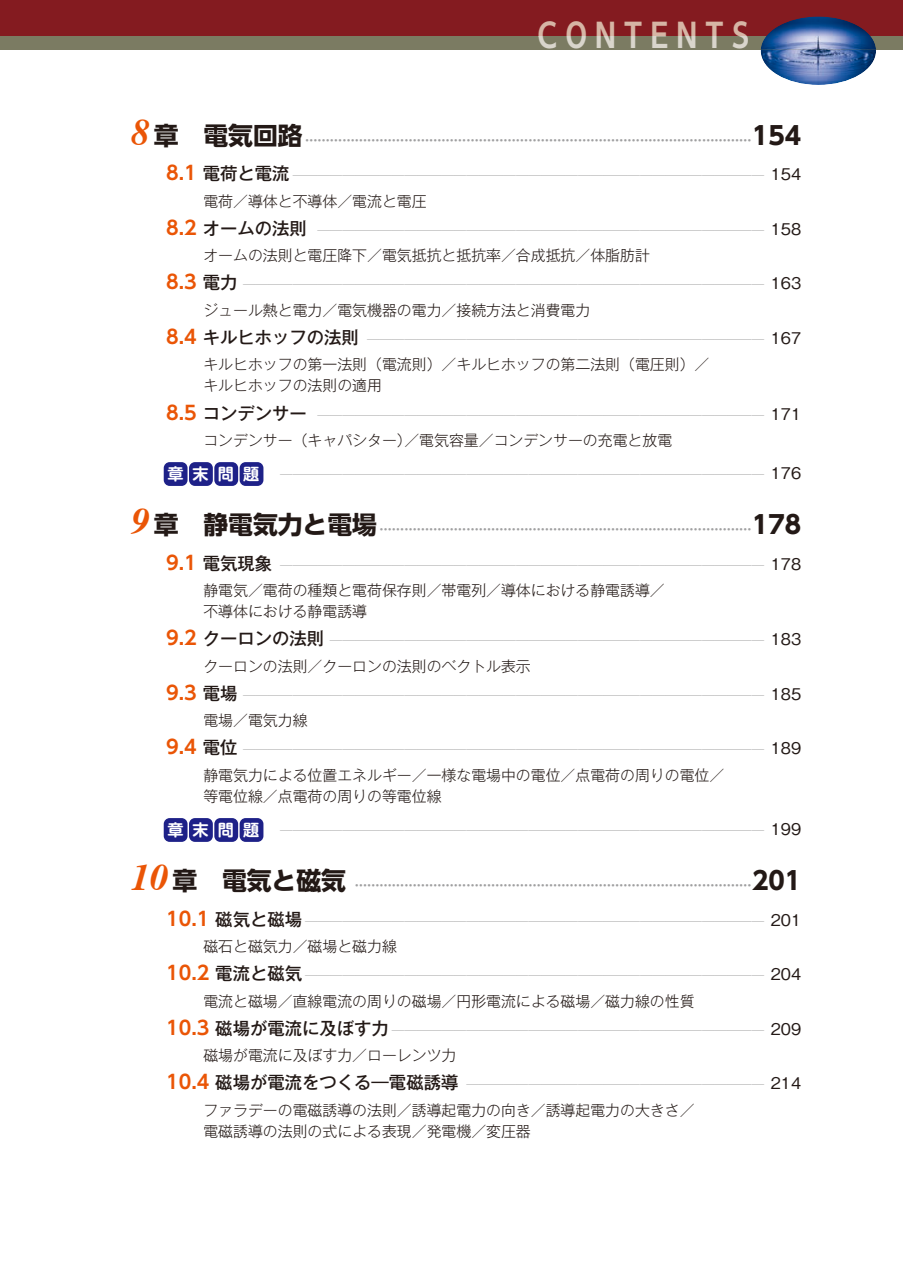
<style>
.page{position:relative;width:903px;height:1275px;background:#fff}
.page>*{position:absolute;margin:0;border:0;box-sizing:border-box;transform-origin:0 0}
.t1{font:33.07px "UD Shin Go C Osez Pr 6 N De B 90 pv RKSJ H";letter-spacing:.24em;color:#d6b5a5}
.t2{font:16.1px "UD Shin M Go Pr 6 N De Bold 90 pv RKSJ H";letter-spacing:.57em;color:#fff}
.t3{font:14.88px/21.2px "Gothic MB101 Pr 6 Light 90 pv RKSJ H";color:#231916}
.t4{font:12.42px "Gothic MB101 Pr 6 Medium 90 pv RKSJ H";color:#a0a0a1}
.t5{font:12.42px "UD Shin Go NT Pr 6 Bold 90 pv RKSJ H";color:#a0a0a1}
.s1{font-family:"Times";font-weight:700;font-style:italic;font-size:37.27px;color:#ea5506}
.s2{font-size:24.85px;color:#231916}
.s3{font-family:"UD Shin Go NT Pr 6 De Bold 90 pv RKSJ H";font-size:19.07px;color:#ea5506}
.s4{font-size:17.32px;color:#231916}
.s5{font-family:"Gothic BBB Pr 6 Medium 90 pv RKSJ H";font-size:16.1px;color:#231916}
</style>
<div class="page">
<div style="left:0;top:0;width:903px;height:50px;background:#841b20"></div>
<div style="left:0;top:36px;width:903px;height:14px;background:#7b7b62"></div>
<img style="left:761px;top:36px;width:115px;height:49px">
<img style="left:766px;top:16px;width:104px;height:20px">
<div style="left:164px;top:462px;width:24px;height:24px;background:#1e2188;border-radius:6px"></div>
<div style="left:189px;top:462px;width:24px;height:24px;background:#1e2188;border-radius:6px"></div>
<div style="left:214px;top:462px;width:24px;height:24px;background:#1e2188;border-radius:6px"></div>
<div style="left:240px;top:462px;width:23px;height:24px;background:#1e2188;border-radius:6px"></div>
<div style="left:164px;top:818px;width:24px;height:24px;background:#1e2188;border-radius:6px"></div>
<div style="left:189px;top:818px;width:24px;height:24px;background:#1e2188;border-radius:6px"></div>
<div style="left:214px;top:818px;width:24px;height:24px;background:#1e2188;border-radius:6px"></div>
<div style="left:240px;top:818px;width:23px;height:24px;background:#1e2188;border-radius:6px"></div>
<h1 class="t1" style="left:538px;top:23px;width:213px">CONTENTS</h1>
<p class="t5" style="left:131px;top:135px;width:671px"><span class="s1">8</span><span class="s2">章　電気回路</span> ………………………………………………………………………………………………<span class="s2">154</span></p>
<p class="t4" style="left:166px;top:171px;width:636px"><span class="s3">8.1</span> <span class="s4">電荷と電流</span> ────────────────────────────────────── <span class="s5">154</span></p>
<p class="t3" style="left:203px;top:192px;width:225px">電荷／導体と不導体／電流と電圧</p>
<p class="t4" style="left:166px;top:225px;width:636px"><span class="s3">8.2</span> <span class="s4">オームの法則</span> ──────────────────────────────────── <span class="s5">158</span></p>
<p class="t3" style="left:203px;top:247px;width:448px">オームの法則と電圧降下／電気抵抗と抵抗率／合成抵抗／体脂肪計</p>
<p class="t4" style="left:166px;top:280px;width:636px"><span class="s3">8.3</span> <span class="s4">電力</span> ────────────────────────────────────────── <span class="s5">163</span></p>
<p class="t3" style="left:203px;top:302px;width:388px">ジュール熱と電力／電気機器の電力／接続方法と消費電力</p>
<p class="t4" style="left:166px;top:335px;width:636px"><span class="s3">8.4</span> <span class="s4">キルヒホッフの法則</span> ──────────────────────────────── <span class="s5">167</span></p>
<p class="t3" style="left:203px;top:356px;width:507px">キルヒホッフの第一法則（電流則）／キルヒホッフの第二法則（電圧則）／キルヒホッフの法則の適用</p>
<p class="t4" style="left:166px;top:410px;width:636px"><span class="s3">8.5</span> <span class="s4">コンデンサー</span> ──────────────────────────────────── <span class="s5">171</span></p>
<p class="t3" style="left:203px;top:432px;width:470px">コンデンサー（キャパシター）／電気容量／コンデンサーの充電と放電</p>
<p class="t2" style="left:167px;top:468px;width:94px">章末問題</p>
<p class="t4" style="left:280px;top:470px;width:522px">─────────────────────────────────────── <span class="s5">176</span></p>
<p class="t5" style="left:131px;top:525px;width:671px"><span class="s1">9</span><span class="s2">章　静電気力と電場</span> ………………………………………………………………………………<span class="s2">178</span></p>
<p class="t4" style="left:166px;top:560px;width:636px"><span class="s3">9.1</span> <span class="s4">電気現象</span> ─────────────────────────────────────── <span class="s5">178</span></p>
<p class="t3" style="left:203px;top:582px;width:463px">静電気／電荷の種類と電荷保存則／帯電列／導体における静電誘導／不導体における静電誘導</p>
<p class="t4" style="left:166px;top:636px;width:636px"><span class="s3">9.2</span> <span class="s4">クーロンの法則</span> ─────────────────────────────────── <span class="s5">183</span></p>
<p class="t3" style="left:203px;top:657px;width:329px">クーロンの法則／クーロンの法則のベクトル表示</p>
<p class="t4" style="left:166px;top:691px;width:636px"><span class="s3">9.3</span> <span class="s4">電場</span> ────────────────────────────────────────── <span class="s5">185</span></p>
<p class="t3" style="left:203px;top:712px;width:106px">電場／電気力線</p>
<p class="t4" style="left:166px;top:745px;width:636px"><span class="s3">9.4</span> <span class="s4">電位</span> ────────────────────────────────────────── <span class="s5">189</span></p>
<p class="t3" style="left:203px;top:767px;width:522px">静電気力による位置エネルギー／一様な電場中の電位／点電荷の周りの電位／等電位線／点電荷の周りの等電位線</p>
<p class="t2" style="left:167px;top:824px;width:94px">章末問題</p>
<p class="t4" style="left:280px;top:826px;width:522px">─────────────────────────────────────── <span class="s5">199</span></p>
<p class="t5" style="left:131px;top:881px;width:671px"><span class="s1">10</span><span class="s2">章　電気と磁気</span> ……………………………………………………………………………………<span class="s2">201</span></p>
<p class="t4" style="left:166px;top:916px;width:636px"><span class="s3">10.1</span> <span class="s4">磁気と磁場</span> ───────────────────────────────────── <span class="s5">201</span></p>
<p class="t3" style="left:203px;top:938px;width:195px">磁石と磁気力／磁場と磁力線</p>
<p class="t4" style="left:166px;top:971px;width:636px"><span class="s3">10.2</span> <span class="s4">電流と磁気</span> ───────────────────────────────────── <span class="s5">204</span></p>
<p class="t3" style="left:203px;top:992px;width:493px">電流と磁場／直線電流の周りの磁場／円形電流による磁場／磁力線の性質</p>
<p class="t4" style="left:166px;top:1025px;width:636px"><span class="s3">10.3</span> <span class="s4">磁場が電流に及ぼす力</span> ────────────────────────────── <span class="s5">209</span></p>
<p class="t3" style="left:203px;top:1047px;width:254px">磁場が電流に及ぼす力／ローレンツ力</p>
<p class="t4" style="left:166px;top:1080px;width:636px"><span class="s3">10.4</span> <span class="s4">磁場が電流をつくる―電磁誘導</span> ──────────────────────── <span class="s5">214</span></p>
<p class="t3" style="left:203px;top:1101px;width:493px">ファラデーの電磁誘導の法則／誘導起電力の向き／誘導起電力の大きさ／電磁誘導の法則の式による表現／発電機／変圧器</p>
</div>
